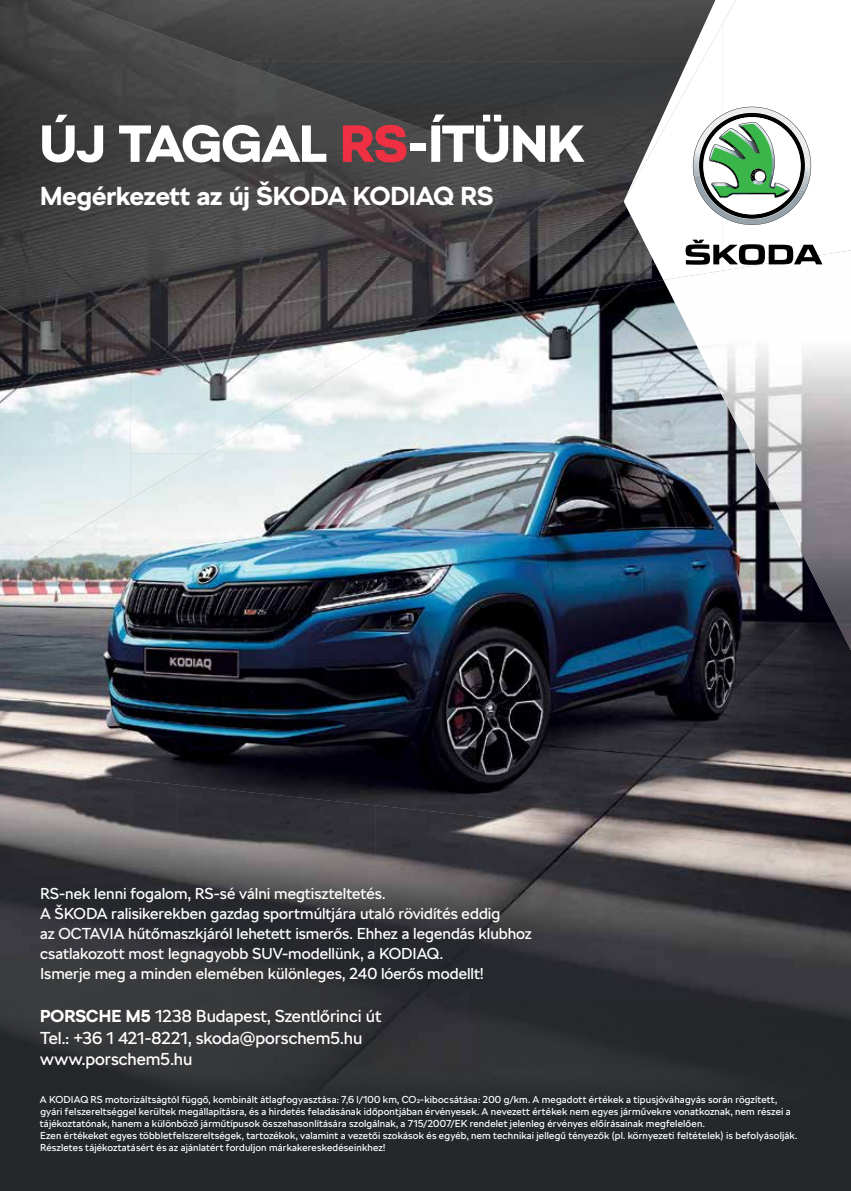
<style>
.page{position:relative;width:851px;height:1191px;background:#fff}
.page>*{position:absolute;margin:0;border:0;box-sizing:border-box;transform-origin:0 0}
.t1{font:900 51.6px "SKODA Next";letter-spacing:-.01em;color:#fff}
.t2{font:700 25.8px "SKODA Next";letter-spacing:-.005em;color:#fff}
.t3{font:17.1px/21.5px "SKODA Next";letter-spacing:-.01em;color:#fff}
.t4{font:15.75px/20px "SKODA Next";letter-spacing:-.005em;color:#fff}
.t5{font:10.05px/12px "SKODA Next";letter-spacing:.01em;color:#fff}
.s1{color:#ee3042}
.s2{font-weight:700}
</style>
<div class="page">
<img style="left:0;top:316px;width:850px;height:520px">
<img style="left:0;top:766px;width:177px;height:189px">
<img style="left:177px;top:784px;width:199px;height:171px">
<img style="left:375px;top:805px;width:100px;height:263px">
<img style="left:474px;top:816px;width:199px;height:187px">
<img style="left:672px;top:836px;width:178px;height:167px">
<img style="left:0;top:955px;width:376px;height:113px">
<img style="left:474px;top:1003px;width:376px;height:65px">
<img style="left:0;top:1068px;width:850px;height:123px">
<img style="left:469px;top:249px;width:194px;height:67px">
<div style="left:128px;top:0;width:495px;height:15px;background:#505050"></div>
<div style="left:128px;top:15px;width:495px;height:46px;background:#454545"></div>
<div style="left:277px;top:61px;width:346px;height:47px;background:#383a3b"></div>
<div style="left:376px;top:108px;width:247px;height:47px;background:#3d3d3d"></div>
<img style="left:525px;top:155px;width:98px;height:11px">
<img style="left:131px;top:341px;width:151px;height:113px">
<img style="left:281px;top:325px;width:102px;height:83px">
<img style="left:382px;top:325px;width:51px;height:22px">
<img style="left:0;top:365px;width:131px;height:180px">
<div style="left:130px;top:453px;width:76px;height:46px;background:#e1eced"></div>
<img style="left:0;top:544px;width:55px;height:33px">
<img style="left:0;top:0;width:128px;height:385px">
<img style="left:128px;top:22px;width:149px;height:343px">
<img style="left:276px;top:76px;width:100px;height:265px">
<img style="left:376px;top:112px;width:149px;height:183px">
<img style="left:524px;top:166px;width:99px;height:83px">
<img style="left:524px;top:248px;width:22px;height:13px">
<img style="left:376px;top:295px;width:93px;height:30px">
<img style="left:663px;top:278px;width:187px;height:117px">
<img style="left:721px;top:394px;width:129px;height:99px">
<img style="left:771px;top:493px;width:79px;height:49px">
<img style="left:796px;top:542px;width:54px;height:99px">
<svg style="left:845px;top:640px;width:5px;height:10px"></svg>
<img style="left:623px;top:201px;width:50px;height:79px">
<img style="left:623px;top:0;width:112px;height:201px">
<svg style="left:692px;top:107px;width:119px;height:118px"></svg>
<div style="left:754px;top:171px;width:11px;height:10px;background:#fff;border-radius:50%"></div>
<svg style="left:685px;top:240px;width:137px;height:25px"></svg>
<svg style="left:45px;top:1178px;width:8px;height:13px"></svg>
<svg style="left:86px;top:1178px;width:8px;height:13px"></svg>
<h1 class="t1" style="left:40px;top:112px;width:545px">ÚJ TAGGAL <span class="s1">RS</span>-ÍTÜNK</h1>
<h2 class="t2" style="left:40px;top:180px;width:454px">Megérkezett az új ŠKODA KODIAQ RS</h2>
<p class="t4" style="left:40px;top:883px;width:493px">RS-nek lenni fogalom, RS-sé válni megtiszteltetés.<br>A ŠKODA ralisikerekben gazdag sportmúltjára utaló rövidítés eddig<br>az OCTAVIA hűtőmaszkjáról lehetett ismerős. Ehhez a legendás klubhoz csatlakozott most legnagyobb SUV-modellünk, a KODIAQ.<br>Ismerje meg a minden elemében különleges, 240 lóerős modellt!</p>
<h3 class="t3" style="left:40px;top:1005px;width:343px"><span class="s2">PORSCHE M5</span> 1238 Budapest, Szentlőrinci út<br>Tel.: +36 1 421-8221, skoda@porschem5.hu www.porschem5.hu</h3>
<p class="t5" style="left:40px;top:1093px;width:758px">A KODIAQ RS motorizáltságtól függő, kombinált átlagfogyasztása: 7,6 l/100 km, CO₂-kibocsátása: 200 g/km. A megadott értékek a típusjóváhagyás során rögzített, gyári felszereltséggel kerültek megállapításra, és a hirdetés feladásának időpontjában érvényesek. A nevezett értékek nem egyes járművekre vonatkoznak, nem részei a tájékoztatónak, hanem a különböző járműtípusok összehasonlítására szolgálnak, a 715/2007/EK rendelet jelenleg érvényes előírásainak megfelelően.<br>Ezen értékeket egyes többletfelszereltségek, tartozékok, valamint a vezetői szokások és egyéb, nem technikai jellegű tényezők (pl. környezeti feltételek) is befolyásolják.<br>Részletes tájékoztatásért és az ajánlatért forduljon márkakereskedéseinkhez!</p>
</div>
